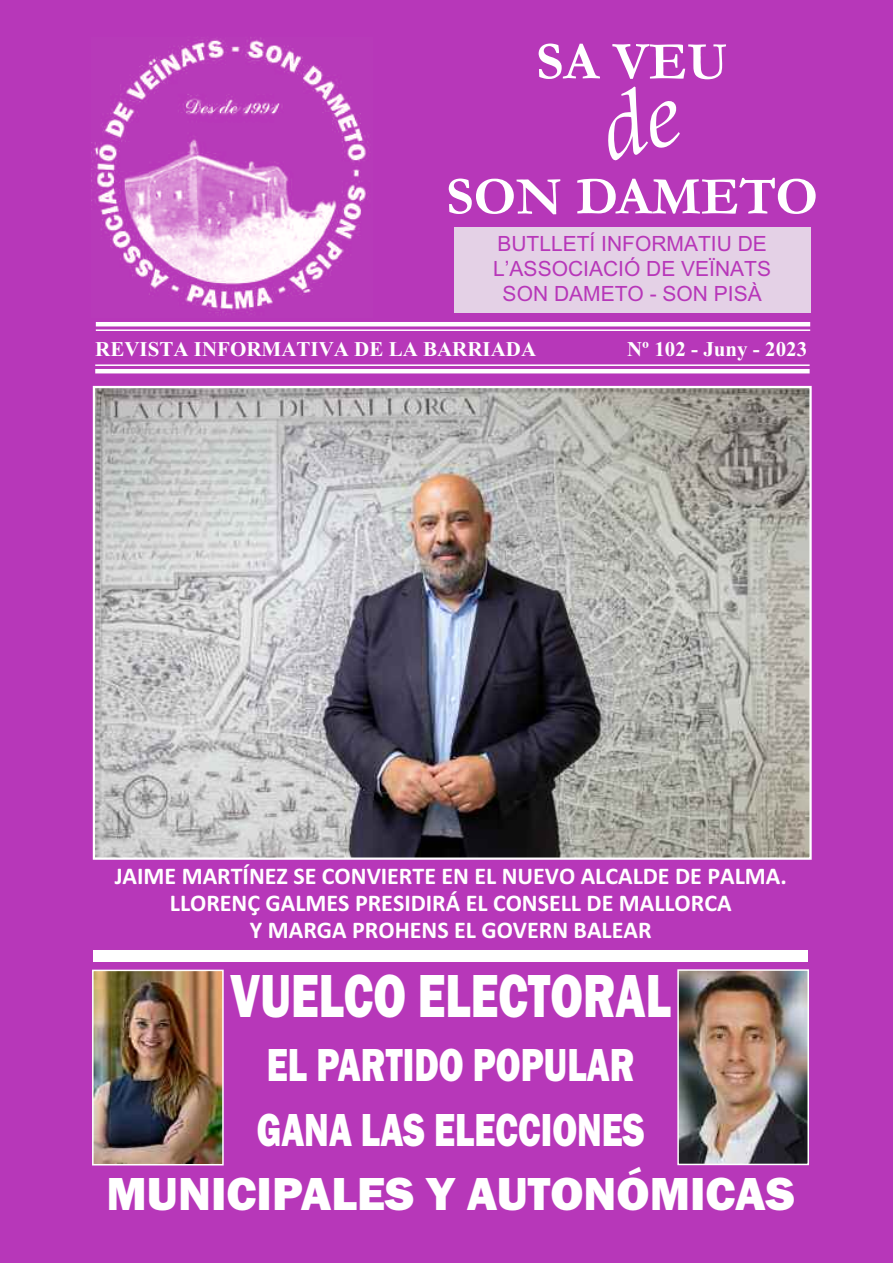
<style>
.page{position:relative;width:893px;height:1263px;background:#b737b9}
.page>*{position:absolute;margin:0;border:0;box-sizing:border-box;transform-origin:0 0}
.t1{font:800 63px "Franklin Gothic";color:#fff;scale:.75 1}
.t2{font:700 54px "Garamond";color:#fff}
.t3{font:800 48px/64.5px "Franklin Gothic";color:#fff;text-align:center;scale:.75 1}
.t4{font:700 24px/27px "Calibri";color:#fff;text-align:center}
.t5{font:21px/25.2px "Arial";color:#b737b9;text-align:center}
.t6{font:700 21px "Times New Roman";color:#fff}
</style>
<div class="page">
<img style="left:91px;top:38px;width:278px;height:278px">
<hr style="left:96px;top:322px;width:714px;height:4px;background:#fff">
<hr style="left:96px;top:329px;width:714px;height:2px;background:#fff">
<div style="left:454px;top:228px;width:356px;height:85px;background:#e4d1e6"></div>
<hr style="left:95px;top:364px;width:715px;height:2px;background:#fff">
<hr style="left:95px;top:369px;width:715px;height:4px;background:#fff">
<img style="left:96px;top:389px;width:713px;height:468px">
<div style="left:93px;top:386px;width:719px;height:474px;border:2px solid #fff"></div>
<div style="left:94px;top:950px;width:714px;height:11px;background:#fff"></div>
<img style="left:95px;top:973px;width:126px;height:189px">
<div style="left:92px;top:970px;width:132px;height:195px;border:2px solid #fff"></div>
<img style="left:680px;top:972px;width:126px;height:190px">
<div style="left:677px;top:969px;width:132px;height:196px;border:2px solid #fff"></div>
<h2 class="t2" style="left:536px;top:28px;width:194px">SA VEU</h2>
<h2 class="t2" style="left:446px;top:163px;width:374px">SON DAMETO</h2>
<p class="t5" style="left:493px;top:231px;width:279px">BUTLLETÍ INFORMATIU DE<br>L’ASSOCIACIÓ DE VEÏNATS<br>SON DAMETO - SON PISÀ</p>
<p class="t6" style="left:95px;top:336px;width:443px">REVISTA INFORMATIVA DE LA BARRIADA</p>
<p class="t6" style="left:627px;top:336px;width:182px">Nº 102 - Juny - 2023</p>
<p class="t4" style="left:115px;top:862px;width:674px">JAIME MARTÍNEZ SE CONVIERTE EN EL NUEVO ALCALDE DE PALMA.<br>LLORENÇ GALMES PRESIDIRÁ EL CONSELL DE MALLORCA<br>Y MARGA PROHENS EL GOVERN BALEAR</p>
<h1 class="t1" style="left:230px;top:958px;width:589px">VUELCO ELECTORAL</h1>
<h3 class="t3" style="left:107px;top:1032px;width:919px">EL PARTIDO POPULAR<br>GANA LAS ELECCIONES<br>MUNICIPALES Y AUTONÓMICAS</h3>
</div>
